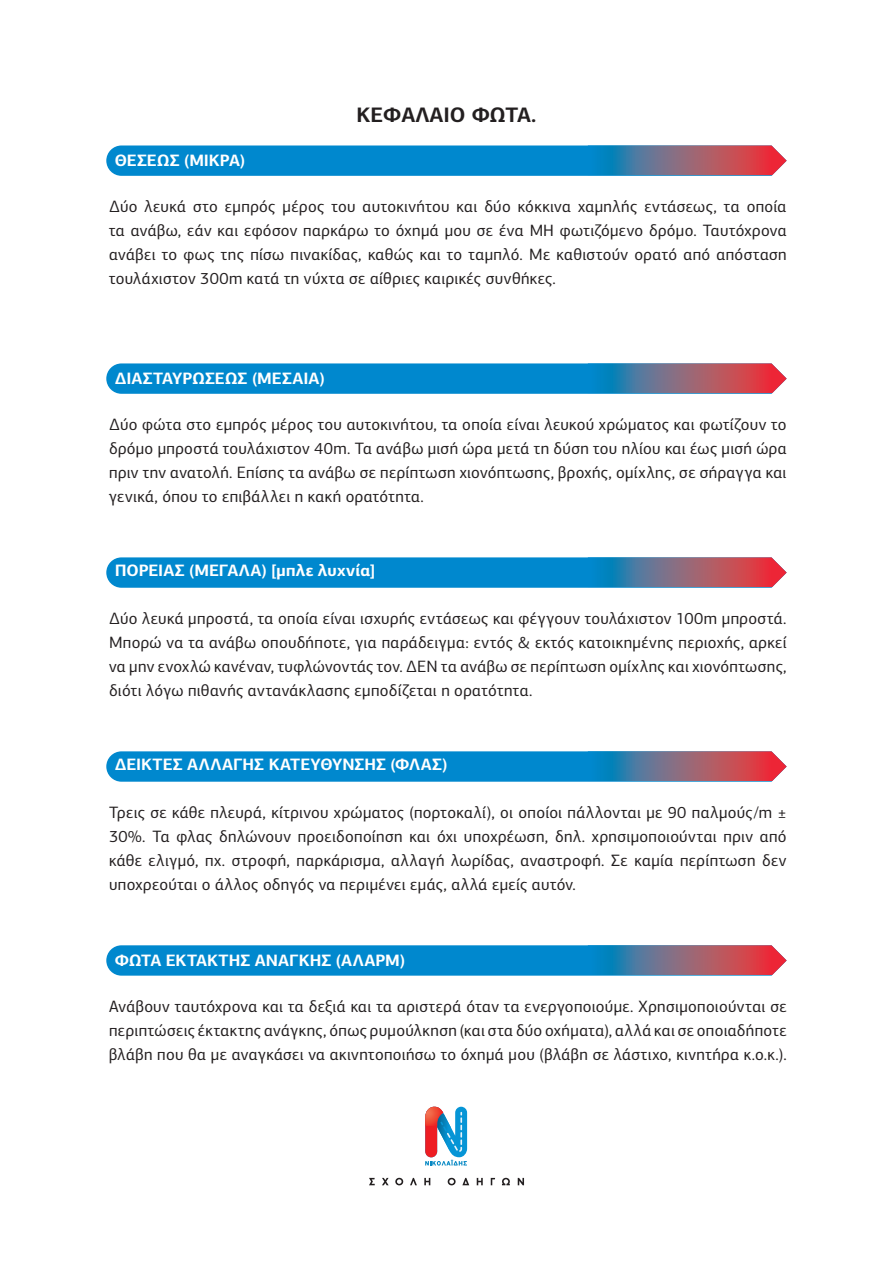
<style>
.page{position:relative;width:893px;height:1263px;background:#fff}
.page>*{position:absolute;margin:0;border:0;box-sizing:border-box;transform-origin:0 0}
.t1{font:700 21px "PF Centro Sans Pro";color:#231f20}
.t2{font:16.5px/24px "PF Centro Sans Pro";letter-spacing:.02em;color:#231f20;text-align:justify}
.t3{font:700 16.5px "PF Centro Sans Pro";letter-spacing:.005em;color:#fff}
</style>
<div class="page">
<svg style="left:425px;top:1107px;width:42px;height:58px"></svg>
<img style="left:425px;top:1107px;width:18px;height:19px">
<svg style="left:369px;top:1178px;width:6px;height:7px"></svg>
<svg style="left:382px;top:1178px;width:7px;height:7px"></svg>
<svg style="left:395px;top:1178px;width:8px;height:7px"></svg>
<svg style="left:410px;top:1178px;width:7px;height:7px"></svg>
<svg style="left:424px;top:1178px;width:6px;height:7px"></svg>
<svg style="left:448px;top:1178px;width:8px;height:7px"></svg>
<svg style="left:462px;top:1178px;width:7px;height:7px"></svg>
<svg style="left:477px;top:1178px;width:6px;height:7px"></svg>
<svg style="left:491px;top:1178px;width:4px;height:7px"></svg>
<svg style="left:502px;top:1178px;width:8px;height:7px"></svg>
<svg style="left:518px;top:1178px;width:6px;height:7px"></svg>
<svg style="left:106px;top:145px;width:681px;height:31px;background:#2c82b9"></svg>
<svg style="left:106px;top:363px;width:681px;height:31px;background:#2c82b9"></svg>
<svg style="left:106px;top:557px;width:681px;height:31px;background:#2c82b9"></svg>
<svg style="left:106px;top:751px;width:681px;height:31px;background:#2c82b9"></svg>
<svg style="left:106px;top:945px;width:681px;height:31px;background:#2c82b9"></svg>
<p class="t3" style="left:115px;top:150px;width:132px">ΘΕΣΕΩΣ (ΜΙΚΡΑ)</p>
<p class="t1" style="left:357px;top:102px;width:181px">ΚΕΦΑΛΑΙΟ ΦΩΤΑ.</p>
<p class="t2" style="left:109px;top:194px;width:679px">Δύο λευκά στο εμπρός μέρος του αυτοκινήτου και δύο κόκκινα χαμηλής εντάσεως, τα οποία τα ανάβω, εάν και εφόσον παρκάρω το όχημά μου σε ένα ΜΗ φωτιζόμενο δρόμο. Ταυτόχρονα ανάβει το φως της πίσω πινακίδας, καθώς και το ταμπλό. Με καθιστούν ορατό από απόσταση τουλάχιστον 300m κατά τη νύχτα σε αίθριες καιρικές συνθήκες.</p>
<p class="t3" style="left:115px;top:368px;width:212px">ΔΙΑΣΤΑΥΡΩΣΕΩΣ (ΜΕΣΑΙΑ)</p>
<p class="t2" style="left:109px;top:412px;width:679px">Δύο φώτα στο εμπρός μέρος του αυτοκινήτου, τα οποία είναι λευκού χρώματος και φωτίζουν το δρόμο μπροστά τουλάχιστον 40m. Τα ανάβω μισή ώρα μετά τη δύση του ηλίου και έως μισή ώρα πριν την ανατολή. Επίσης τα ανάβω σε περίπτωση χιονόπτωσης, βροχής, ομίχλης, σε σήραγγα και γενικά, όπου το επιβάλλει η κακή ορατότητα.</p>
<p class="t3" style="left:115px;top:560px;width:262px">ΠΟΡΕΙΑΣ (ΜΕΓΑΛΑ) [μπλε λυχνία]</p>
<p class="t2" style="left:109px;top:606px;width:679px">Δύο λευκά μπροστά, τα οποία είναι ισχυρής εντάσεως και φέγγουν τουλάχιστον 100m μπροστά.<br>Μπορώ να τα ανάβω οπουδήποτε, για παράδειγμα: εντός &amp; εκτός κατοικημένης περιοχής, αρκεί να μην ενοχλώ κανέναν, τυφλώνοντάς τον. ΔΕΝ τα ανάβω σε περίπτωση ομίχλης και χιονόπτωσης, διότι λόγω πιθανής αντανάκλασης εμποδίζεται η ορατότητα.</p>
<p class="t3" style="left:115px;top:754px;width:334px">ΔΕΙΚΤΕΣ ΑΛΛΑΓΗΣ ΚΑΤΕΥΘΥΝΣΗΣ (ΦΛΑΣ)</p>
<p class="t2" style="left:109px;top:800px;width:679px">Τρεις σε κάθε πλευρά, κίτρινου χρώματος (πορτοκαλί), οι οποίοι πάλλονται με 90 παλμούς/m ± 30%. Τα φλας δηλώνουν προειδοποίηση και όχι υποχρέωση, δηλ. χρησιμοποιούνται πριν από κάθε ελιγμό, πχ. στροφή, παρκάρισμα, αλλαγή λωρίδας, αναστροφή. Σε καμία περίπτωση δεν υποχρεούται ο άλλος οδηγός να περιμένει εμάς, αλλά εμείς αυτόν.</p>
<p class="t3" style="left:115px;top:949px;width:292px">ΦΩΤΑ ΕΚΤΑΚΤΗΣ ΑΝΑΓΚΗΣ (ΑΛΑΡΜ)</p>
<p class="t2" style="left:109px;top:994px;width:679px">Ανάβουν ταυτόχρονα και τα δεξιά και τα αριστερά όταν τα ενεργοποιούμε. Χρησιμοποιούνται σε περιπτώσεις έκτακτης ανάγκης, όπως ρυμούλκηση (και στα δύο οχήματα), αλλά και σε οποιαδήποτε βλάβη που θα με αναγκάσει να ακινητοποιήσω το όχημά μου (βλάβη σε λάστιχο, κινητήρα κ.ο.κ.).</p>
</div>
